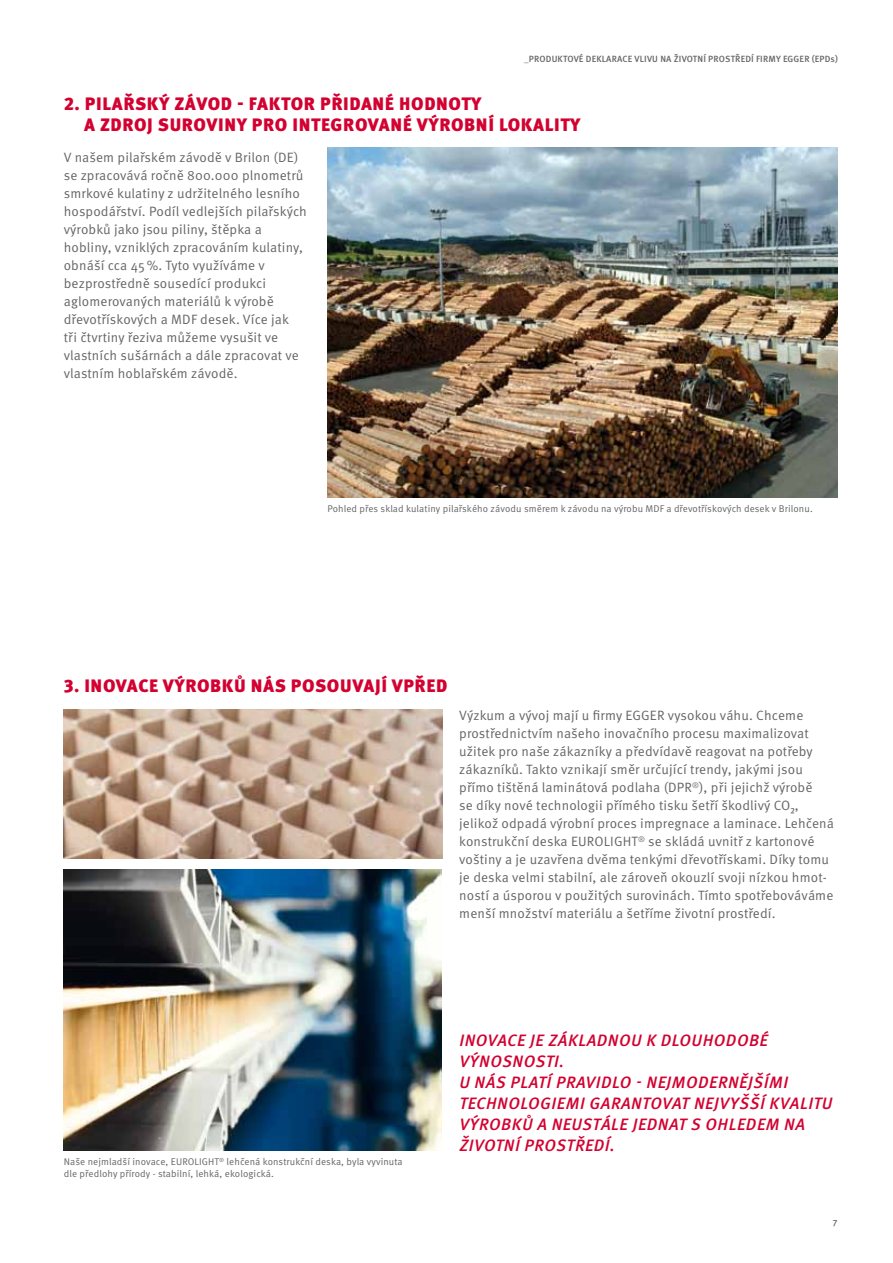
<style>
.page{position:relative;width:893px;height:1263px;background:#fff}
.page>*{position:absolute;margin:0;border:0;box-sizing:border-box;transform-origin:0 0}
.t1{font:900 18px/21px "Meta Pro";letter-spacing:.035em;color:#d30030}
.t2{font:italic 500 16.5px/21px "Meta Pro";letter-spacing:.035em;color:#d30030}
.t3{font:13.5px/18px "Meta Pro";letter-spacing:.01em;color:#646567}
.t4{font:9.75px/12px "Meta Pro";letter-spacing:.01em;color:#646567}
.t5{font:500 9px "Meta Pro";letter-spacing:.02em;color:#646567}
</style>
<div class="page">
<img style="left:327px;top:148px;width:511px;height:350px">
<img style="left:64px;top:870px;width:377px;height:281px">
<img style="left:64px;top:709px;width:378px;height:149px">
<p class="t5" style="left:524px;top:53px;width:315px">_PRODUKTOVÉ DEKLARACE VLIVU NA ŽIVOTNÍ PROSTŘEDÍ FIRMY EGGER (EPDs)</p>
<h1 class="t1" style="left:64px;top:93px;width:72px">2. PILAŘSK</h1>
<h1 class="t1" style="left:84px;top:93px;width:399px;text-indent:75px">Ý ZÁVOD - FAKTOR PŘI DANÉ HODNOTY<br>A ZDROJ SUR</h1>
<h1 class="t1" style="left:194px;top:114px;width:388px">OVINY PRO IN TEGROVANÉ VÝROBNÍ LOKALI TY</h1>
<p class="t3" style="left:64px;top:148px;width:245px">V našem pilařském závodě v Brilon (DE) se zpracovává ročně 800.000 plnometrů smrkové kulatiny z udržitelného lesního hospodářství. Podíl vedlejších pilařských výrobků jako jsou piliny, štěpka a hobliny, vzniklých zpracováním kulatiny, obnáší cca 45 %. Tyto využíváme v bezprostředně sousedící produkci aglomerovaných materiálů k výrobě dřevotřískových a MDF desek. Více jak<br>tři čtvrtiny řeziva můžeme vysušit ve vlastních sušárnách a dále zpracovat ve vlastním hoblařském závodě.</p>
<p class="t4" style="left:327px;top:502px;width:487px">Pohled přes sklad kulatiny pilařského závodu směrem k závodu na výrobu MDF a dřevotřískových desek v Brilonu.</p>
<h1 class="t1" style="left:64px;top:675px;width:341px">3. INOVACE VÝROBKŮ NÁS POSOUVAJÍ VPŘ</h1>
<h1 class="t1" style="left:426px;top:675px;width:23px">ED</h1>
<p class="t3" style="left:459px;top:706px;width:376px">Výzkum a vývoj mají u firmy EGGER vysokou váhu. Chceme prostřednictvím našeho inovačního procesu maximalizovat užitek pro naše zákazníky a předvídavě reagovat na potřeby zákazníků. Takto vznikají směr určující trendy, jakými jsou přímo tištěná laminátová podlaha (DPR<sup>®</sup>), při jejichž výrobě<br>se díky nové technologii přímého tisku šetří škodlivý CO₂, jelikož odpadá výrobní proces impregnace a laminace. Lehčená konstrukční deska EUROLIGHT<sup>®</sup> se skládá uvnitř z kartonové voštiny a je uzavřena dvěma tenkými dřevotřískami. Díky tomu je deska velmi stabilní, ale zároveň okouzlí svoji nízkou hmot&shy;ností a úsporou v použitých surovinách. Tímto spotřebováváme menší množství materiálu a šetříme životní prostředí.</p>
<p class="t4" style="left:64px;top:1155px;width:340px">Naše nejmladší inovace, EUROLIGHT<sup>®</sup> lehčená konstrukční deska, byla vyvinuta dle předlohy přírody - stabilní, lehká, ekologická.</p>
<p class="t2" style="left:459px;top:1030px;width:375px">INOVACE JE ZÁKLADNOU K DLOUHODOBÉ<br>VÝNOSNOSTI.<br>U NÁS PLATÍ PRAVIDLO - NEJMODERNĚJŠÍMI<br>TECHNOLOGIEMI GARANTOVAT NEJVYŠŠÍ KVALITU<br>VÝROBKŮ A NEUSTÁLE JEDNAT S OHLEDEM NA<br>ŽIVOTNÍ PROSTŘEDÍ.</p>
<p class="t5" style="left:833px;top:1217px;width:7px">7</p>
</div>
